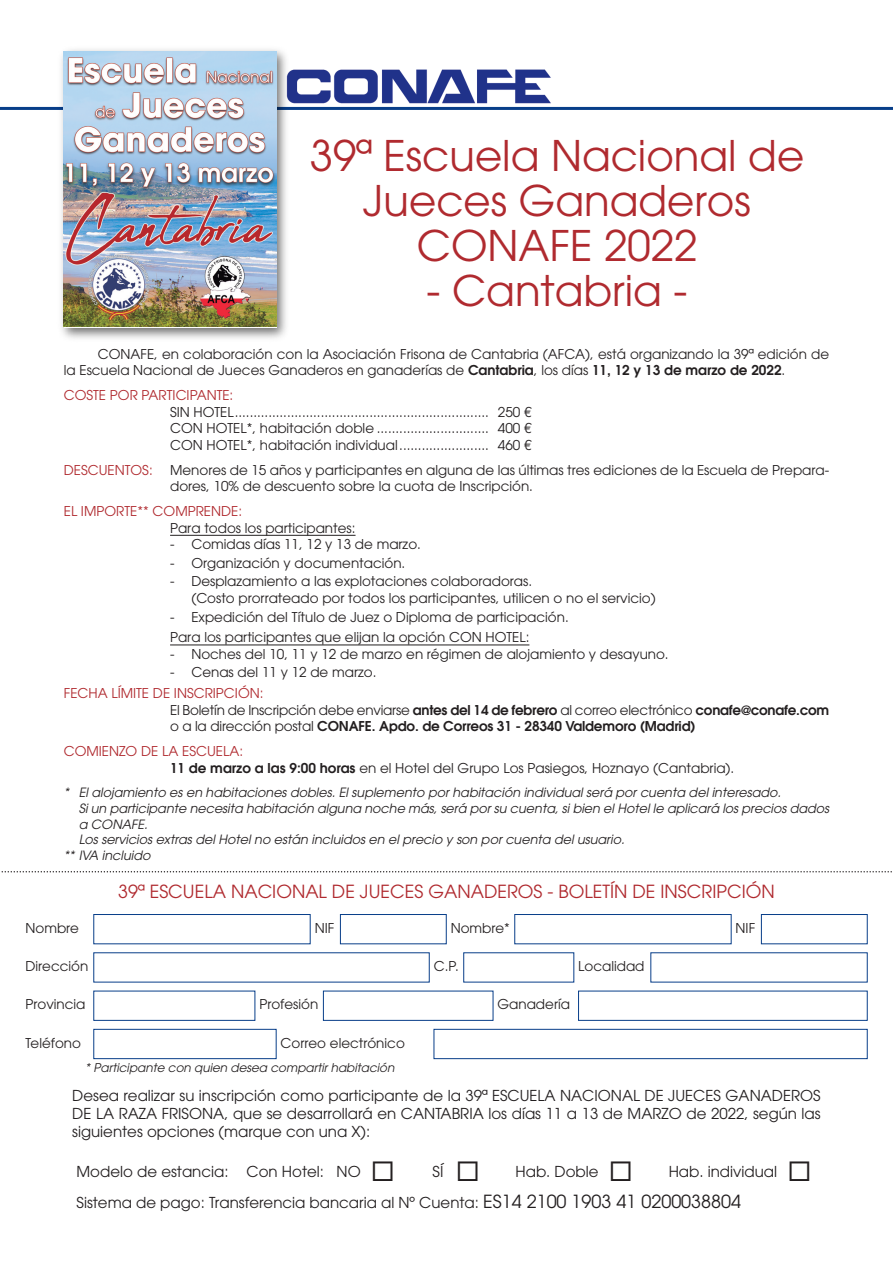
<style>
.page{position:relative;width:893px;height:1263px;background:#fff}
.page>*{position:absolute;margin:0;border:0;box-sizing:border-box;transform-origin:0 0}
.t1{font:42px/45px "Avant Garde";color:#b02a2f;text-align:center}
.t2{font:18px "Avant Garde";color:#b02a2f}
.t3{font:15px/18px "Avant Garde";color:#231f20;text-align:justify}
.t4{font:13.5px/16.5px "Avant Garde";color:#231f20}
.t5{font:600 13.5px/16.5px "Avant Garde";letter-spacing:-.01em;color:#231f20}
.t6{font:13.5px "Avant Garde";color:#b02a2f}
.t7{font:italic 12.75px "Avant Garde";color:#231f20}
.t8{font:italic 12px "Avant Garde";color:#231f20}
.s1{font-weight:600}
.s2{font-weight:400;color:#b02a2f}
.s3{font-weight:400}
.s4{color:#b02a2f}
.s5{font-size:18px}
</style>
<div class="page">
<hr style="left:170px;top:535px;width:186px;height:1px;background:#231f20">
<hr style="left:170px;top:645px;width:359px;height:1px;background:#231f20">
<img style="left:293px;top:69px;width:264px;height:38px">
<hr style="left:0;top:107px;width:893px;height:3px;background:#083e89">
<div style="left:94px;top:914px;width:216px;height:30px;border:1px solid #083e89"></div>
<div style="left:340px;top:914px;width:106px;height:30px;border:1px solid #083e89"></div>
<div style="left:761px;top:914px;width:106px;height:30px;border:1px solid #083e89"></div>
<div style="left:94px;top:1029px;width:182px;height:30px;border:1px solid #083e89"></div>
<div style="left:434px;top:1029px;width:433px;height:30px;border:1px solid #083e89"></div>
<div style="left:514px;top:914px;width:217px;height:30px;border:1px solid #083e89"></div>
<svg style="left:1px;top:871px;width:891px;height:1px"></svg>
<img style="left:55px;top:49px;width:238px;height:290px">
<img style="left:64px;top:51px;width:212px;height:276px">
<h1 class="t1" style="left:310px;top:137px;width:496px">39ª Escuela Nacional de<br>Jueces Ganaderos<br>CONAFE 2022</h1>
<h1 class="t1" style="left:427px;top:272px;width:262px">- Cantabria -</h1>
<p class="t4" style="left:64px;top:347px;width:767px;text-indent:34px">CONAFE, en colaboración con la Asociación Frisona de Cantabria (AFCA), está organizando la 39ª edición de la Escuela Nacional de Jueces Ganaderos en ganaderías de <span class="s1">Cantabria</span>, los días <span class="s1">11, 12 y 13 de marzo de 2022</span>.</p>
<p class="t6" style="left:64px;top:390px;width:171px">COSTE POR PARTICIPANTE:</p>
<p class="t4" style="left:170px;top:405px;width:363px;text-align:justify">SIN HOTEL.................................................................... 250 € CON HOTEL*, habitación doble .............................. 400 € CON HOTEL*, habitación individual........................ 460 €</p>
<p class="t6" style="left:64px;top:465px;width:90px">DESCUENTOS:</p>
<p class="t4" style="left:170px;top:463px;width:661px">Menores de 15 años y participantes en alguna de las últimas tres ediciones de la Escuela de Prepara&shy;dores, 10% de descuento sobre la cuota de Inscripción.</p>
<p class="t6" style="left:64px;top:506px;width:180px">EL IMPORTE** COMPRENDE:</p>
<p class="t4" style="left:170px;top:521px;width:187px">Para todos los participantes:</p>
<p class="t4" style="left:170px;top:537px;width:252px">- Comidas días 11, 12 y 13 de marzo.</p>
<p class="t4" style="left:170px;top:556px;width:237px">- Organización y documentación.</p>
<p class="t4" style="left:191px;top:574px;width:466px;text-indent:-21px">- Desplazamiento a las explotaciones colaboradoras.<br>(Costo prorrateado por todos los participantes, utilicen o no el servicio)</p>
<p class="t4" style="left:170px;top:607px;width:400px;line-height:20.7px">- Expedición del Título de Juez o Diploma de participación.<br>Para los participantes que elijan la opción CON HOTEL:</p>
<p class="t4" style="left:170px;top:647px;width:500px">- Noches del 10, 11 y 12 de marzo en régimen de alojamiento y desayuno.</p>
<p class="t4" style="left:170px;top:665px;width:208px">- Cenas del 11 y 12 de marzo.</p>
<p class="t5" style="left:170px;top:686px;width:661px;text-indent:-106px"><span class="s2">FECHA LÍMITE DE INSCRIPCIÓN:<br></span><span class="s3">El Boletín de Inscripción debe enviarse</span> antes del 14 de febrero <span class="s3">al correo electrónico</span> conafe@conafe.com <span class="s3">o a la dirección postal</span> CONAFE. Apdo. de Correos 31 - 28340 Valdemoro (Madrid)</p>
<p class="t4" style="left:170px;top:744px;width:566px;text-indent:-106px"><span class="s4">COMIENZO DE LA ESCUELA:<br></span><span class="s1">11 de marzo a las 9:00 horas</span> en el Hotel del Grupo Los Pasiegos, Hoznayo (Cantabria).</p>
<p class="t7" style="left:64px;top:787px;width:719px">* El alojamiento es en habitaciones dobles. El suplemento por habitación individual será por cuenta del interesado.</p>
<p class="t7" style="left:79px;top:803px;width:752px">Si un participante necesita habitación alguna noche más, será por su cuenta, si bien el Hotel le aplicará los precios dados</p>
<p class="t7" style="left:79px;top:819px;width:71px">a CONAFE.</p>
<p class="t7" style="left:79px;top:835px;width:547px">Los servicios extras del Hotel no están incluidos en el precio y son por cuenta del usuario.</p>
<p class="t7" style="left:64px;top:850px;width:88px">** IVA incluido</p>
<h2 class="t2" style="left:118px;top:884px;width:658px">39ª ESCUELA NACIONAL DE JUECES GANADEROS - BOLETÍN DE INSCRIPCIÓN</h2>
<p class="t4" style="left:451px;top:921px;width:61px">Nombre*</p>
<p class="t4" style="left:434px;top:959px;width:27px">C.P.</p>
<p class="t4" style="left:578px;top:959px;width:68px">Localidad</p>
<p class="t4" style="left:26px;top:921px;width:55px">Nombre</p>
<p class="t4" style="left:315px;top:921px;width:21px">NIF</p>
<p class="t4" style="left:736px;top:921px;width:21px">NIF</p>
<p class="t4" style="left:26px;top:959px;width:64px">Dirección</p>
<p class="t4" style="left:26px;top:997px;width:61px">Provincia</p>
<p class="t4" style="left:26px;top:1036px;width:57px">Teléfono</p>
<p class="t4" style="left:281px;top:1036px;width:126px">Correo electrónico</p>
<p class="t4" style="left:259px;top:997px;width:60px">Profesión</p>
<p class="t4" style="left:497px;top:997px;width:74px">Ganadería</p>
<p class="t8" style="left:85px;top:1063px;width:311px">* Participante con quien desea compartir habitación</p>
<p class="t3" style="left:72px;top:1088px;width:750px">Desea realizar su inscripción como participante de la 39ª ESCUELA NACIONAL DE JUECES GANADEROS DE LA RAZA FRISONA, que se desarrollará en CANTABRIA los días 11 a 13 de MARZO de 2022, según las siguientes opciones (marque con una X):</p>
<p class="t3" style="left:77px;top:1158px;width:736px;line-height:30.6px;text-indent:592px">Hab. individual ◻<br>Sistema de pago: Transferencia bancaria al Nº Cuenta: <span class="s5">ES14 2100 1903 41 0200038804</span></p>
<p class="t3" style="left:77px;top:1164px;width:320px">Modelo de estancia: Con Hotel: NO ◻</p>
<p class="t3" style="left:433px;top:1164px;width:49px">SÍ ◻</p>
<p class="t3" style="left:516px;top:1164px;width:119px">Hab. Doble ◻</p>
</div>
